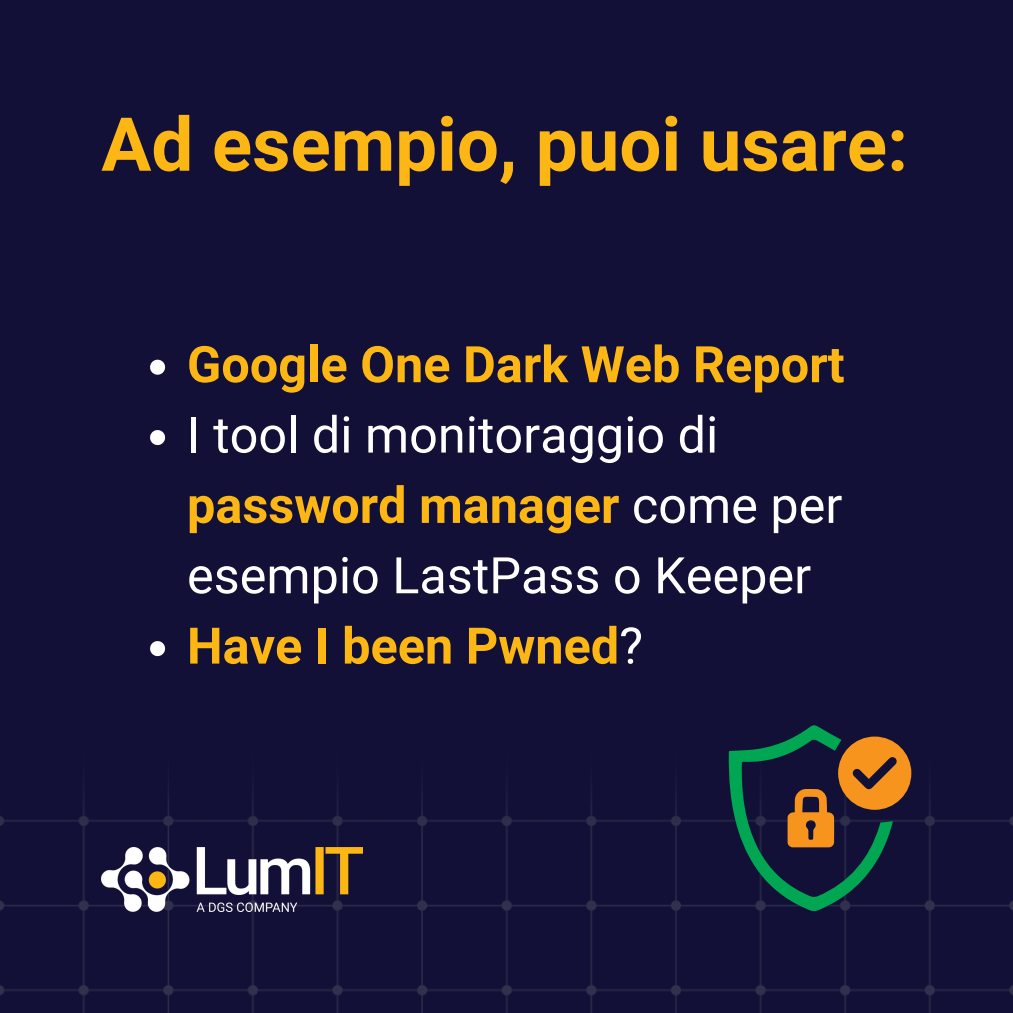
<style>
.page{position:relative;width:1013px;height:1013px;background:#fff}
.page>*{position:absolute;margin:0;border:0;box-sizing:border-box;transform-origin:0 0}
.t1{font:700 74.5px "Roboto";color:#fdb714}
.t2{font:50.38px/70.2px "Roboto";color:#fff}
.t3{font:700 50.38px "Roboto";color:#fdb714}
.s1{font-weight:700;color:#fdb714}
.s2{font-weight:400;color:#fff}
</style>
<div class="page">
<div style="left:0;top:0;width:1012px;height:1012px;background:#121037"></div>
<img style="left:101px;top:847px;width:262px;height:64px">
<svg style="left:150px;top:360px;width:15px;height:15px"></svg>
<svg style="left:150px;top:430px;width:15px;height:15px"></svg>
<svg style="left:150px;top:641px;width:15px;height:15px"></svg>
<svg style="left:728px;top:724px;width:183px;height:187px"></svg>
<p class="t1" style="left:101px;top:102px;width:808px">Ad esempio, puoi usare:</p>
<p class="t3" style="left:187px;top:335px;width:659px">Google One Dark Web Report</p>
<p class="t2" style="left:187px;top:400px;width:657px">I tool di monitoraggio di <span class="s1">password manager</span> come per esempio LastPass o Keeper</p>
<p class="t3" style="left:187px;top:617px;width:457px">Have I been Pwned<span class="s2">?</span></p>
</div>
